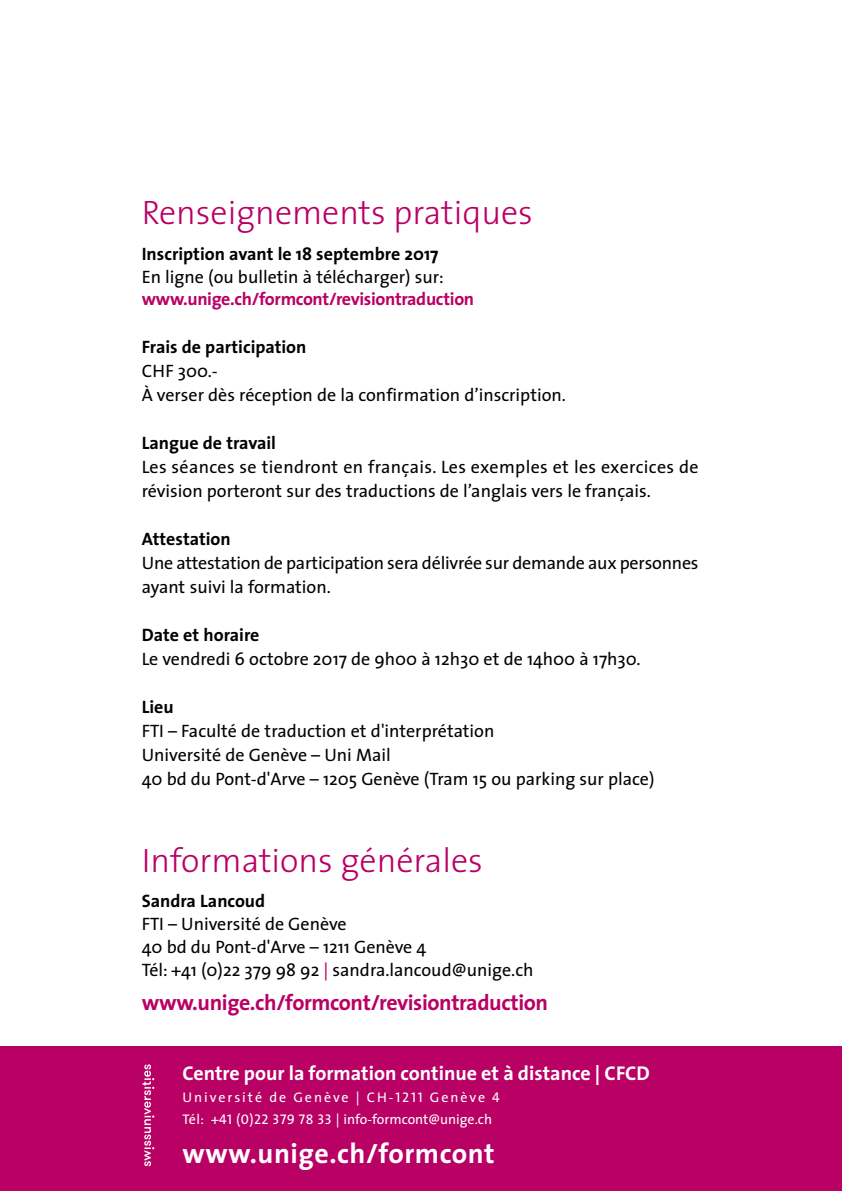
<style>
.page{position:relative;width:842px;height:1191px;background:#fff}
.page>*{position:absolute;margin:0;border:0;box-sizing:border-box;transform-origin:0 0}
.t1{font:300 34px "The Sans";color:#b90064}
.t2{font:700 28px "The Sans";letter-spacing:.02em;color:#fff}
.t3{font:700 22px "The Sans";letter-spacing:-.02em;color:#b90064}
.t4{font:700 20px "The Sans";color:#fff}
.t5{font:18px/24px "The Sans";color:#000006}
.t6{font:700 18px "The Sans";color:#000006}
.t7{font:700 18px "The Sans";letter-spacing:-.02em;color:#b90064}
.t8{font:14px/22px "The Sans";letter-spacing:.125em;color:#fff}
.s1{color:#b90064}
.s2{font-family:"The Sans Caps"}
</style>
<div class="page">
<div style="left:0;top:1046px;width:842px;height:145px;background:#b90064"></div>
<svg style="left:143px;top:1064px;width:11px;height:102px"></svg>
<h1 class="t1" style="left:142px;top:199px;width:392px">Renseignements pratiques</h1>
<p class="t6" style="left:142px;top:247px;width:298px">Inscription avant le 18 septembre 2017</p>
<p class="t5" style="left:142px;top:267px;width:303px">En ligne (ou bulletin à télécharger) sur:</p>
<p class="t7" style="left:142px;top:291px;width:334px">www.unige.ch/formcont/revisiontraduction</p>
<p class="t6" style="left:142px;top:339px;width:166px">Frais de participation</p>
<p class="t5" style="left:142px;top:360px;width:426px">CHF 300.-<br>À verser dès réception de la confirmation d’inscription.</p>
<p class="t6" style="left:142px;top:435px;width:136px">Langue de travail</p>
<p class="t5" style="left:142px;top:456px;width:558px">Les séances se tiendront en français. Les exemples et les exercices de révision porteront sur des traductions de l’anglais vers le français.</p>
<p class="t6" style="left:142px;top:531px;width:91px">Attestation</p>
<p class="t5" style="left:142px;top:552px;width:558px">Une attestation de participation sera délivrée sur demande aux personnes ayant suivi la formation.</p>
<p class="t6" style="left:142px;top:627px;width:119px">Date et horaire</p>
<p class="t5" style="left:142px;top:648px;width:500px">Le vendredi 6 octobre 2017 de 9h00 à 12h30 et de 14h00 à 17h30.</p>
<p class="t6" style="left:142px;top:699px;width:34px">Lieu</p>
<p class="t5" style="left:142px;top:720px;width:514px">FTI – Faculté de traduction et d'interprétation<br>Université de Genève – Uni Mail<br>40 bd du Pont-d'Arve – 1205 Genève (Tram 15 ou parking sur place)</p>
<h1 class="t1" style="left:142px;top:847px;width:343px">Informations générales</h1>
<p class="t6" style="left:142px;top:893px;width:125px">Sandra Lancoud</p>
<p class="t5" style="left:142px;top:914px;width:393px;line-height:23.2px">FTI – Université de Genève<br>40 bd du Pont-d'Arve – 1211 Genève 4<br>Tél: +41 (0)22 379 98 92 <span class="s1">|</span> sandra.lancoud@unige.ch</p>
<p class="t3" style="left:142px;top:993px;width:408px">www.unige.ch/formcont/revisiontraduction</p>
<p class="t4" style="left:182px;top:1065px;width:469px">Centre pour la formation continue et à distance | CFCD</p>
<p class="t8" style="left:182px;top:1087px;width:319px">Université de Genève | <span class="s2">CH-1211</span> Genève <span class="s2">4<br></span>Tél: <span class="s2">+41</span> (<span class="s2">0)22 379 78 33</span> | info-formcont@unige.ch</p>
<h2 class="t2" style="left:182px;top:1143px;width:314px">www.unige.ch/formcont</h2>
</div>
